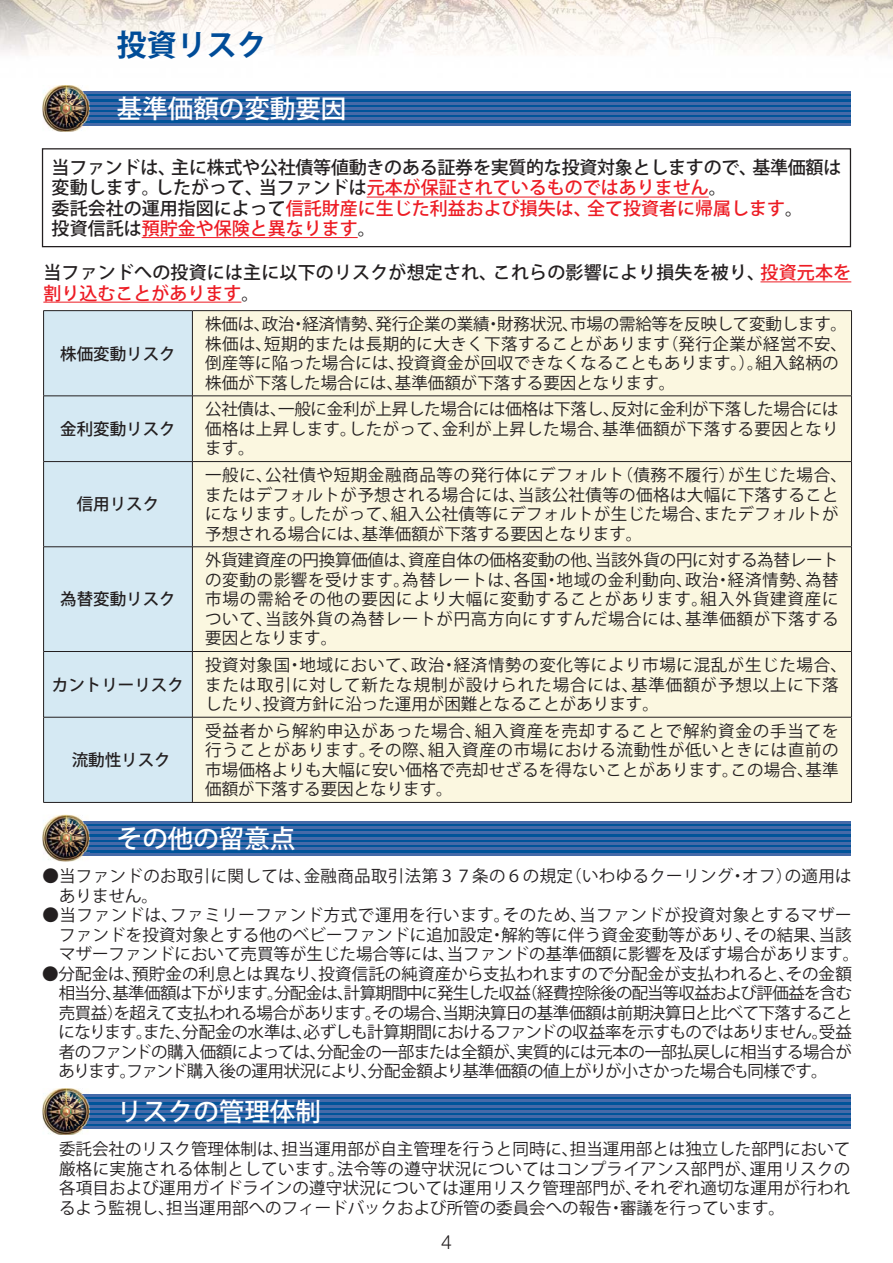
<style>
.page{position:relative;width:893px;height:1263px;background:#fff}
.page>*{position:absolute;margin:0;border:0;box-sizing:border-box;transform-origin:0 0}
.t1{font:30px "Koz Go Pro Bold 90 pv RKSJ H";color:#004c98}
.t2{font:25.5px "Koz Go Pro Medium 90 pv RKSJ H";color:#fff}
.t3{font:300 19.5px "Helvetica Neue LT Std";color:#231f20}
.t4{font:18px/20.2px "Koz Go Pro Medium 90 pv RKSJ H";color:#231f20}
.t5{font:16.5px/19.5px "Koz Go Pro Regular 90 pv RKSJ H";letter-spacing:.01em;color:#231f20;text-align:justify}
.t6{font:16.5px/19.5px "Koz Go Pro Regular 90 pv RKSJ H";letter-spacing:.04em;color:#231f20}
.t7{font:16.5px "Koz Go Pro Medium 90 pv RKSJ H";color:#231f20}
.s1{color:#ed1c24}
</style>
<div class="page">
<img style="left:0;top:0;width:893px;height:55px">
<hr style="left:367px;top:197px;width:342px;height:1px;background:#ed1c24">
<hr style="left:142px;top:237px;width:216px;height:1px;background:#ed1c24">
<div style="left:42px;top:148px;width:809px;height:99px;border:1px solid #231f20"></div>
<svg style="left:89px;top:93px;width:761px;height:30px;background:#155a9e"></svg>
<hr style="left:89px;top:107px;width:761px;height:2px;background:#466aa8">
<hr style="left:89px;top:113px;width:761px;height:2px;background:#466aa8">
<hr style="left:89px;top:118px;width:761px;height:2px;background:#466aa8">
<hr style="left:89px;top:123px;width:761px;height:2px;background:#466aa8">
<hr style="left:89px;top:102px;width:761px;height:2px;background:#466aa8">
<hr style="left:89px;top:97px;width:761px;height:2px;background:#466aa8">
<hr style="left:89px;top:91px;width:761px;height:2px;background:#466aa8">
<img style="left:43px;top:85px;width:46px;height:47px">
<img style="left:68px;top:93px;width:21px;height:30px">
<img style="left:68px;top:107px;width:21px;height:2px">
<img style="left:68px;top:113px;width:21px;height:2px">
<img style="left:68px;top:118px;width:21px;height:2px">
<img style="left:68px;top:123px;width:21px;height:2px">
<img style="left:68px;top:102px;width:21px;height:2px">
<img style="left:68px;top:97px;width:21px;height:2px">
<img style="left:68px;top:91px;width:21px;height:2px">
<div style="left:44px;top:311px;width:148px;height:150px;background:#d5e9f3"></div>
<div style="left:193px;top:311px;width:658px;height:491px;background:#fbf7e0"></div>
<div style="left:44px;top:462px;width:148px;height:340px;background:#d5e9f3"></div>
<hr style="left:43px;top:310px;width:149px;height:1px;background:#231f20">
<hr style="left:43px;top:311px;width:1px;height:85px;background:#231f20">
<hr style="left:192px;top:310px;width:660px;height:1px;background:#231f20">
<hr style="left:192px;top:311px;width:1px;height:85px;background:#231f20">
<hr style="left:851px;top:311px;width:1px;height:85px;background:#231f20">
<hr style="left:43px;top:396px;width:149px;height:1px;background:#231f20">
<hr style="left:43px;top:396px;width:1px;height:65px;background:#231f20">
<hr style="left:192px;top:396px;width:660px;height:1px;background:#231f20">
<hr style="left:192px;top:396px;width:1px;height:65px;background:#231f20">
<hr style="left:851px;top:396px;width:1px;height:65px;background:#231f20">
<hr style="left:43px;top:461px;width:149px;height:1px;background:#231f20">
<hr style="left:43px;top:462px;width:1px;height:85px;background:#231f20">
<hr style="left:192px;top:461px;width:660px;height:1px;background:#231f20">
<hr style="left:192px;top:462px;width:1px;height:85px;background:#231f20">
<hr style="left:851px;top:462px;width:1px;height:85px;background:#231f20">
<hr style="left:43px;top:546px;width:149px;height:1px;background:#231f20">
<hr style="left:43px;top:547px;width:1px;height:104px;background:#231f20">
<hr style="left:192px;top:546px;width:660px;height:1px;background:#231f20">
<hr style="left:192px;top:547px;width:1px;height:104px;background:#231f20">
<hr style="left:851px;top:547px;width:1px;height:104px;background:#231f20">
<hr style="left:43px;top:651px;width:149px;height:1px;background:#231f20">
<hr style="left:43px;top:652px;width:1px;height:65px;background:#231f20">
<hr style="left:192px;top:651px;width:660px;height:1px;background:#231f20">
<hr style="left:192px;top:652px;width:1px;height:65px;background:#231f20">
<hr style="left:851px;top:652px;width:1px;height:65px;background:#231f20">
<hr style="left:43px;top:717px;width:149px;height:1px;background:#231f20">
<hr style="left:43px;top:717px;width:1px;height:85px;background:#231f20">
<hr style="left:192px;top:717px;width:660px;height:1px;background:#231f20">
<hr style="left:192px;top:717px;width:1px;height:85px;background:#231f20">
<hr style="left:851px;top:717px;width:1px;height:85px;background:#231f20">
<hr style="left:43px;top:802px;width:809px;height:1px;background:#231f20">
<hr style="left:760px;top:281px;width:91px;height:1px;background:#ed1c24">
<hr style="left:43px;top:302px;width:198px;height:1px;background:#ed1c24">
<svg style="left:89px;top:823px;width:761px;height:30px;background:#155a9e"></svg>
<hr style="left:89px;top:837px;width:761px;height:2px;background:#466aa8">
<hr style="left:89px;top:842px;width:761px;height:2px;background:#466aa8">
<hr style="left:89px;top:848px;width:761px;height:2px;background:#466aa8">
<hr style="left:89px;top:853px;width:761px;height:2px;background:#466aa8">
<hr style="left:89px;top:832px;width:761px;height:2px;background:#466aa8">
<hr style="left:89px;top:826px;width:761px;height:2px;background:#466aa8">
<hr style="left:89px;top:821px;width:761px;height:2px;background:#466aa8">
<img style="left:43px;top:815px;width:46px;height:46px">
<img style="left:68px;top:823px;width:21px;height:30px">
<img style="left:68px;top:837px;width:21px;height:2px">
<img style="left:68px;top:842px;width:21px;height:2px">
<img style="left:68px;top:848px;width:21px;height:2px">
<img style="left:68px;top:853px;width:21px;height:2px">
<img style="left:68px;top:832px;width:21px;height:2px">
<img style="left:68px;top:826px;width:21px;height:2px">
<img style="left:68px;top:821px;width:21px;height:2px">
<svg style="left:89px;top:1096px;width:761px;height:30px;background:#155a9e"></svg>
<hr style="left:89px;top:1110px;width:761px;height:2px;background:#466aa8">
<hr style="left:89px;top:1116px;width:761px;height:2px;background:#466aa8">
<hr style="left:89px;top:1121px;width:761px;height:2px;background:#466aa8">
<hr style="left:89px;top:1126px;width:761px;height:2px;background:#466aa8">
<hr style="left:89px;top:1105px;width:761px;height:2px;background:#466aa8">
<hr style="left:89px;top:1100px;width:761px;height:2px;background:#466aa8">
<hr style="left:89px;top:1094px;width:761px;height:2px;background:#466aa8">
<img style="left:43px;top:1088px;width:46px;height:47px">
<img style="left:68px;top:1096px;width:21px;height:30px">
<img style="left:68px;top:1110px;width:21px;height:2px">
<img style="left:68px;top:1116px;width:21px;height:2px">
<img style="left:68px;top:1121px;width:21px;height:2px">
<img style="left:68px;top:1126px;width:21px;height:2px">
<img style="left:68px;top:1105px;width:21px;height:2px">
<img style="left:68px;top:1100px;width:21px;height:2px">
<img style="left:68px;top:1094px;width:21px;height:2px">
<h1 class="t1" style="left:117px;top:34px;width:151px">投資リスク</h1>
<h2 class="t2" style="left:117px;top:99px;width:231px">基準価額の変動要因</h2>
<p class="t4" style="left:52px;top:160px;width:791px">当ファンドは、主に株式や公社債等値動きのある証券を実質的な投資対象としますので、基準価額は変動します。したがって、当ファンドは<span class="s1">元本が保証されているものではありません</span>。<br>委託会社の運用指図によって<span class="s1">信託財産に生じた利益および損失は、全て投資者に帰属します</span>。<br>投資信託は<span class="s1">預貯金や保険と異なります</span>。</p>
<p class="t4" style="left:43px;top:265px;width:809px">当ファンドへの投資には主に以下のリスクが想定され、これらの影響により損失を被り、<span class="s1">投資元本を割り込むことがあります</span>。</p>
<p class="t7" style="left:60px;top:347px;width:117px">株価変動リスク</p>
<p class="t7" style="left:60px;top:423px;width:117px">金利変動リスク</p>
<p class="t7" style="left:77px;top:498px;width:84px">信用リスク</p>
<p class="t7" style="left:60px;top:593px;width:117px">為替変動リスク</p>
<p class="t7" style="left:52px;top:678px;width:133px">カントリーリスク</p>
<p class="t7" style="left:72px;top:754px;width:100px">流動性リスク</p>
<p class="t5" style="left:205px;top:317px;width:643px;text-align:left">株価は、政治・経済情勢、発行企業の業績・財務状況、市場の需給等を反映して変動します。株価は、短期的または長期的に大きく下落することがあります（発行企業が経営不安、倒産等に陥った場合には、投資資金が回収できなくなることもあります。）。組入銘柄の株価が下落した場合には、基準価額が下落する要因となります。</p>
<p class="t5" style="left:205px;top:402px;width:635px">公社債は、一般に金利が上昇した場合には価格は下落し、反対に金利が下落した場合には価格は上昇します。したがって、金利が上昇した場合、基準価額が下落する要因となります。</p>
<p class="t5" style="left:205px;top:467px;width:643px;text-align:left">一般に、公社債や短期金融商品等の発行体にデフォルト（債務不履行）が生じた場合、またはデフォルトが予想される場合には、当該公社債等の価格は大幅に下落することになります。したがって、組入公社債等にデフォルトが生じた場合、またデフォルトが予想される場合には、基準価額が下落する要因となります。</p>
<p class="t5" style="left:205px;top:553px;width:635px">外貨建資産の円換算価値は、資産自体の価格変動の他、当該外貨の円に対する為替レートの変動の影響を受けます。為替レートは、各国・地域の金利動向、政治・経済情勢、為替市場の需給その他の要因により大幅に変動することがあります。組入外貨建資産について、当該外貨の為替レートが円高方向にすすんだ場合には、基準価額が下落する要因となります。</p>
<p class="t6" style="left:205px;top:657px;width:643px">投資対象国・地域において、政治・経済情勢の変化等により市場に混乱が生じた場合、または取引に対して新たな規制が設けられた場合には、基準価額が予想以上に下落したり、投資方針に沿った運用が困難となることがあります。</p>
<p class="t5" style="left:205px;top:723px;width:635px">受益者から解約申込があった場合、組入資産を売却することで解約資金の手当てを行うことがあります。その際、組入資産の市場における流動性が低いときには直前の市場価格よりも大幅に安い価格で売却せざるを得ないことがあります。この場合、基準価額が下落する要因となります。</p>
<h2 class="t2" style="left:117px;top:829px;width:180px">その他の留意点</h2>
<p class="t5" style="left:59px;top:868px;width:794px;text-indent:-16px">●当ファンドのお取引に関しては、金融商品取引法第３７条の６の規定（いわゆるクーリング・オフ）の適用はありません。</p>
<p class="t5" style="left:59px;top:907px;width:802px;text-align:left;text-indent:-17px">●当ファンドは、ファミリーファンド方式で運用を行います。そのため、当ファンドが投資対象とするマザーファンドを投資対象とする他のベビーファンドに追加設定・解約等に伴う資金変動等があり、その結果、当該マザーファンドにおいて売買等が生じた場合等には、当ファンドの基準価額に影響を及ぼす場合があります。</p>
<p class="t5" style="left:58px;top:966px;width:795px;text-indent:-16px">●分配金は、預貯金の利息とは異なり、投資信託の純資産から支払われますので分配金が支払われると、その金額相当分、基準価額は下がります。分配金は、計算期間中に発生した収益（経費控除後の配当等収益および評価益を含む売買益）を超えて支払われる場合があります。その場合、当期決算日の基準価額は前期決算日と比べて下落することになります。また、分配金の水準は、必ずしも計算期間におけるファンドの収益率を示すものではありません。受益者のファンドの購入価額によっては、分配金の一部または全額が、実質的には元本の一部払戻しに相当する場合があります。ファンド購入後の運用状況により、分配金額より基準価額の値上がりが小さかった場合も同様です。</p>
<h2 class="t2" style="left:117px;top:1102px;width:205px">リスクの管理体制</h2>
<p class="t5" style="left:59px;top:1141px;width:793px">委託会社のリスク管理体制は、担当運用部が自主管理を行うと同時に、担当運用部とは独立した部門において厳格に実施される体制としています。法令等の遵守状況についてはコンプライアンス部門が、運用リスクの各項目および運用ガイドラインの遵守状況については運用リスク管理部門が、それぞれ適切な運用が行われるよう監視し、担当運用部へのフィードバックおよび所管の委員会への報告・審議を行っています。</p>
<p class="t3" style="left:441px;top:1231px;width:12px">4</p>
</div>
